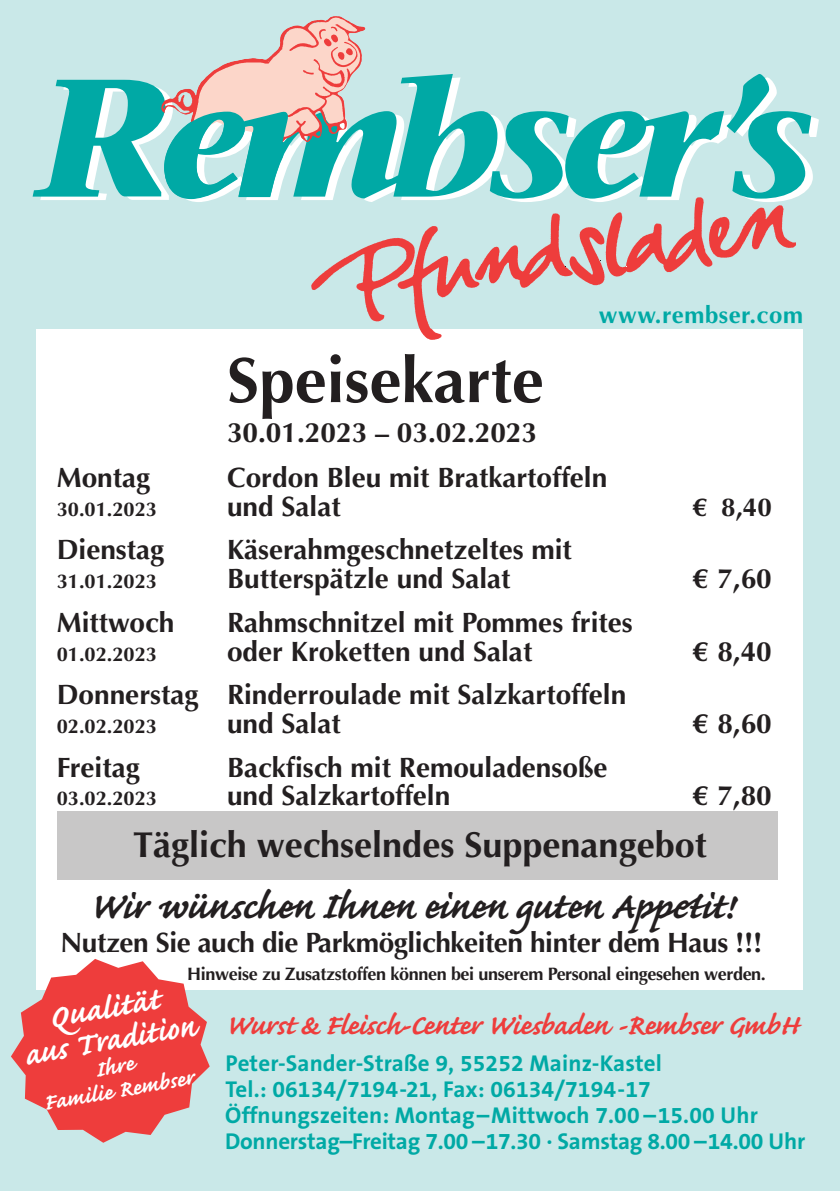
<style>
.page{position:relative;width:840px;height:1191px;background:#fff}
.page>*{position:absolute;margin:0;border:0;box-sizing:border-box;transform-origin:0 0}
.t1{font:700 64px "Optima";color:#231f20}
.t2{font:700 48px "Caflisch Script Pro";letter-spacing:-.015em;color:#231f20}
.t3{font:700 40px/32px "Caflisch Script Pro";color:#fff;text-align:center}
.t4{font:700 36px "Caflisch Script Pro";letter-spacing:-.015em;color:#ee3d3c}
.t5{font:700 36px "Optima";color:#231f20}
.t6{font:700 28px "Optima";color:#231f20}
.t7{font:700 28px/24px "Caflisch Script Pro";color:#fff;text-align:center}
.t8{font:700 26px "Optima";color:#231f20}
.t9{font:700 24px "Optima";color:#00a9a5}
.t10{font:700 23px/26px "The Sans B7";letter-spacing:.005em;color:#00a9a5}
.t11{font:700 20px "Optima";color:#231f20}
.t12{font:700 18px "Optima";letter-spacing:-.02em;color:#231f20}
</style>
<div class="page">
<div style="left:0;top:0;width:839px;height:1191px;background:#c9e8e8"></div>
<div style="left:37px;top:329px;width:765px;height:660px;background:#fff"></div>
<svg style="left:11px;top:959px;width:198px;height:183px"></svg>
<svg style="left:33px;top:79px;width:777px;height:120px;fill:#00a9a5"></svg>
<img style="left:161px;top:16px;width:180px;height:139px">
<svg style="left:164px;top:17px;width:631px;height:323px"></svg>
<div style="left:57px;top:811px;width:720px;height:68px;background:#c8c7c7"></div>
<h1 class="t1" style="left:227px;top:343px;width:318px">Speisekarte</h1>
<p class="t6" style="left:227px;top:416px;width:311px">30.01.2023 – 03.02.2023</p>
<p class="t9" style="left:598px;top:299px;width:205px">www.rembser.com</p>
<p class="t6" style="left:57px;top:461px;width:95px">Montag</p>
<p class="t6" style="left:227px;top:461px;width:381px">Cordon Bleu mit Bratkartoffeln</p>
<p class="t11" style="left:57px;top:497px;width:102px">30.01.2023</p>
<p class="t6" style="left:227px;top:490px;width:115px">und Salat</p>
<p class="t8" style="left:692px;top:492px;width:81px">€ 8,40</p>
<p class="t6" style="left:57px;top:533px;width:109px">Dienstag</p>
<p class="t6" style="left:227px;top:533px;width:346px">Käserahmgeschnetzeltes mit</p>
<p class="t11" style="left:57px;top:570px;width:102px">31.01.2023</p>
<p class="t6" style="left:227px;top:562px;width:285px">Butterspätzle und Salat</p>
<p class="t6" style="left:692px;top:562px;width:81px">€ 7,60</p>
<p class="t6" style="left:57px;top:606px;width:119px">Mittwoch</p>
<p class="t6" style="left:227px;top:606px;width:407px">Rahmschnitzel mit Pommes frites</p>
<p class="t11" style="left:57px;top:642px;width:102px">01.02.2023</p>
<p class="t6" style="left:227px;top:635px;width:306px">oder Kroketten und Salat</p>
<p class="t6" style="left:692px;top:635px;width:81px">€ 8,40</p>
<p class="t6" style="left:57px;top:678px;width:570px">Donnerstag Rinderroulade mit Salzkartoffeln</p>
<p class="t11" style="left:57px;top:714px;width:102px">02.02.2023</p>
<p class="t6" style="left:227px;top:707px;width:115px">und Salat</p>
<p class="t6" style="left:692px;top:707px;width:81px">€ 8,60</p>
<p class="t6" style="left:57px;top:751px;width:84px">Freitag</p>
<p class="t6" style="left:227px;top:751px;width:382px">Backfisch mit Remouladensoße</p>
<p class="t11" style="left:57px;top:787px;width:102px">03.02.2023</p>
<p class="t6" style="left:227px;top:779px;width:225px">und Salzkartoffeln</p>
<p class="t6" style="left:692px;top:779px;width:81px">€ 7,80</p>
<p class="t5" style="left:133px;top:823px;width:574px">Täglich wechselndes Suppenangebot</p>
<h2 class="t2" style="left:89px;top:881px;width:646px">Wir wünschen Ihnen einen guten Appetit!</h2>
<p class="t6" style="left:60px;top:926px;width:703px">Nutzen Sie auch die Parkmöglichkeiten hinter dem Haus !!!</p>
<p class="t12" style="left:187px;top:963px;width:580px">Hinweise zu Zusatzstoffen können bei unserem Personal eingesehen werden.</p>
<h3 class="t3" style="left:17px;top:1012px;width:175px;rotate:-10deg">Qualität<br>aus Tradition</h3>
<p class="t7" style="left:38px;top:1070px;width:154px;rotate:-10deg">Ihre<br>Familie Rembser</p>
<p class="t4" style="left:225px;top:1006px;width:574px">Wurst&amp;Fleisch-Center Wiesbaden -Rembser GmbH</p>
<p class="t10" style="left:225px;top:1051px;width:581px">Peter-Sander-Straße 9, 55252 Mainz-Kastel<br>Tel.: 06134/7194-21, Fax: 06134/7194-17<br>Öffnungszeiten: Montag–Mittwoch 7.00 –15.00 Uhr Donnerstag–Freitag 7.00 –17.30 · Samstag 8.00 –14.00 Uhr</p>
</div>
